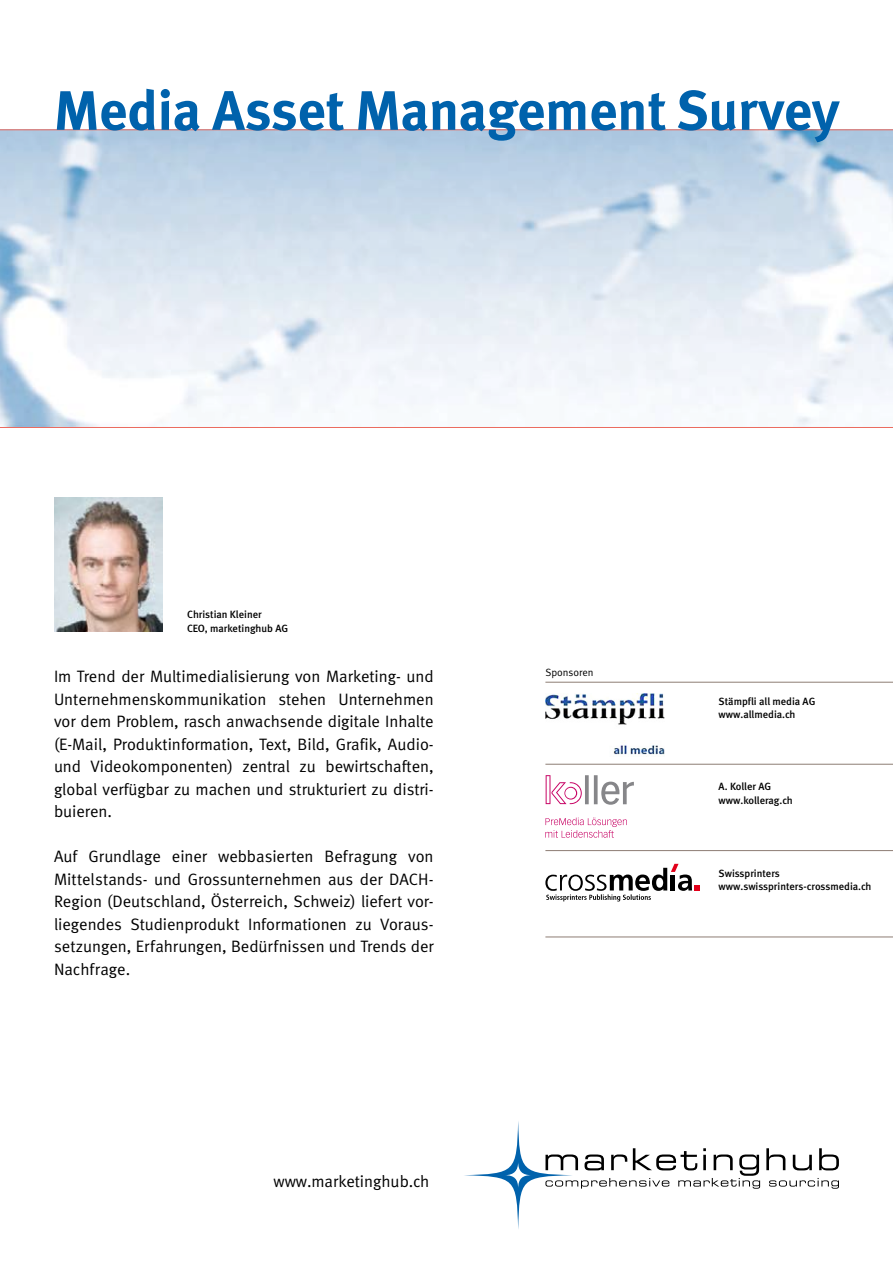
<style>
.page{position:relative;width:893px;height:1263px;background:#fff}
.page>*{position:absolute;margin:0;border:0;box-sizing:border-box;transform-origin:0 0}
.t1{font:700 55.5px "Meta";color:#0062ac}
.t2{font:16.5px/22.5px "Meta Normal";color:#000;text-align:justify}
.t3{font:500 10.5px/13.5px "Meta";color:#000}
.t4{font:10.5px "Meta Normal";color:#000}
</style>
<div class="page">
<svg style="left:0;top:129px;width:893px;height:299px"></svg>
<svg style="left:464px;top:1121px;width:375px;height:108px"></svg>
<img style="left:54px;top:497px;width:109px;height:135px">
<hr style="left:545px;top:682px;width:348px;height:1px;background:#8d7d74">
<hr style="left:545px;top:764px;width:348px;height:1px;background:#8d7d74">
<hr style="left:545px;top:850px;width:348px;height:1px;background:#8d7d74">
<img style="left:545px;top:694px;width:119px;height:61px">
<svg style="left:546px;top:775px;width:88px;height:30px"></svg>
<svg style="left:545px;top:818px;width:82px;height:20px"></svg>
<svg style="left:545px;top:864px;width:155px;height:37px"></svg>
<hr style="left:545px;top:936px;width:348px;height:1px;background:#8d7d74">
<h1 class="t1" style="left:54px;top:75px;width:787px">Media Asset Management Survey</h1>
<p class="t3" style="left:187px;top:608px;width:103px">Christian Kleiner<br>CEO, marketinghub AG</p>
<p class="t2" style="left:54px;top:665px;width:381px">Im Trend der Multimedialisierung von Marketing- und Unternehmenskommunikation stehen Unternehmen vor dem Problem, rasch anwachsende digitale Inhalte (E-Mail, Produktinformation, Text, Bild, Grafik, Audio&shy;und Videokomponenten) zentral zu bewirtschaften, global verfügbar zu machen und strukturiert zu distri&shy;buieren.</p>
<p class="t2" style="left:54px;top:845px;width:381px">Auf Grundlage einer webbasierten Befragung von Mittel-stands- und Grossunternehmen aus der DACH-Region (Deutschland, Österreich, Schweiz) liefert vor&shy;liegendes Studienprodukt Informationen zu Voraus&shy;setzungen, Erfahrungen, Bedürfnissen und Trends der Nachfrage.</p>
<p class="t2" style="left:273px;top:1170px;width:158px">www.marketinghub.ch</p>
<p class="t4" style="left:545px;top:666px;width:50px">Sponsoren</p>
<p class="t3" style="left:719px;top:695px;width:98px">Stämpfli all media AG www.allmedia.ch</p>
<p class="t3" style="left:719px;top:780px;width:76px">A. Koller AG www.kollerag.ch</p>
<p class="t3" style="left:719px;top:867px;width:154px">Swissprinters www.swissprinters-crossmedia.ch</p>
</div>
